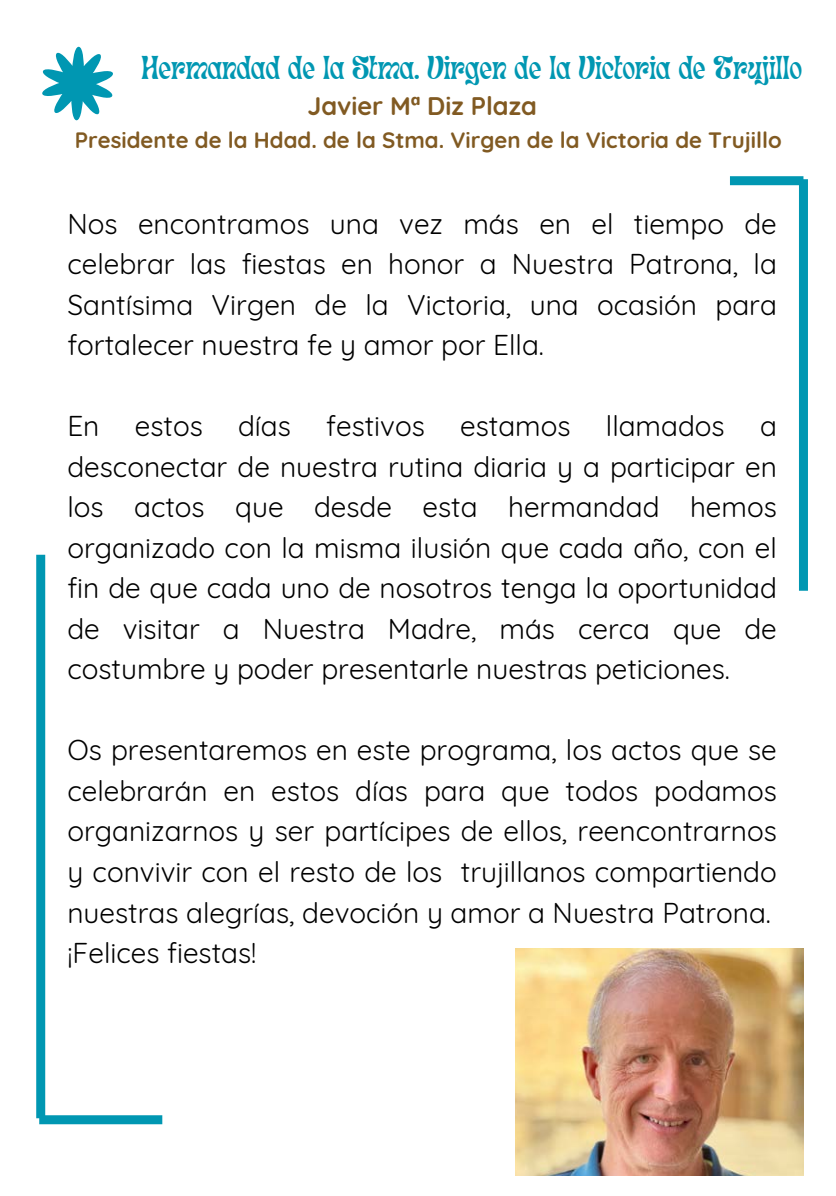
<style>
.page{position:relative;width:836px;height:1196px;background:#fff}
.page>*{position:absolute;margin:0;border:0;box-sizing:border-box;transform-origin:0 0}
.t1{font:33.2px "Kindred Youth";color:#0097b2}
.t2{font:28px/40.4px "Quicksand";color:#000;text-align:justify}
.t3{font:700 25.4px "Quicksand";color:#815a22}
.t4{font:700 22.2px "Quicksand";color:#815a22}
</style>
<div class="page">
<div style="left:798px;top:179px;width:9px;height:412px;background:#0097b2"></div>
<div style="left:39px;top:1115px;width:123px;height:9px;background:#0097b2"></div>
<div style="left:36px;top:555px;width:9px;height:563px;background:#0097b2"></div>
<div style="left:730px;top:176px;width:73px;height:9px;background:#0097b2"></div>
<svg style="left:42px;top:47px;width:71px;height:73px"></svg>
<img style="left:515px;top:948px;width:288px;height:227px">
<p class="t1" style="left:142px;top:54px;width:662px">Hermandad de la Stma. Virgen de la Victoria de Trujillo</p>
<h2 class="t3" style="left:307px;top:89px;width:231px">Javier Mª Diz Plaza</h2>
<h2 class="t4" style="left:75px;top:126px;width:708px">Presidente de la Hdad. de la Stma. Virgen de la Victoria de Trujillo</h2>
<p class="t2" style="left:67px;top:203px;width:711px">Nos encontramos una vez más en el tiempo de celebrar las fiestas en honor a Nuestra Patrona, la Santísima Virgen de la Victoria, una ocasión para fortalecer nuestra fe y amor por Ella.</p>
<h1 class="t2" style="left:67px;top:405px;width:34px">En</h1>
<h1 class="t2" style="left:135px;top:405px;width:69px">estos</h1>
<h1 class="t2" style="left:238px;top:405px;width:54px">días</h1>
<h1 class="t2" style="left:326px;top:405px;width:100px">festivos</h1>
<h1 class="t2" style="left:460px;top:405px;width:112px">estamos</h1>
<h1 class="t2" style="left:606px;top:405px;width:120px">llamados</h1>
<h1 class="t2" style="left:67px;top:405px;width:711px;text-indent:692px">a desconectar de nuestra rutina diaria y a participar en los actos que desde esta hermandad hemos organizado con la misma ilusión que cada año, con el fin de que cada uno de nosotros tenga la oportunidad de visitar a Nuestra Madre, más cerca que de costumbre y poder presentarle nuestras peticiones.</h1>
<p class="t2" style="left:67px;top:729px;width:711px;text-align:left">Os presentaremos en este programa, los actos que se celebrarán en estos días para que todos podamos organizarnos y ser partícipes de ellos, reencontrarnos y convivir con el resto de los trujillanos compartiendo nuestras alegrías, devoción y amor a Nuestra Patrona. ¡Felices fiestas!</p>
</div>
